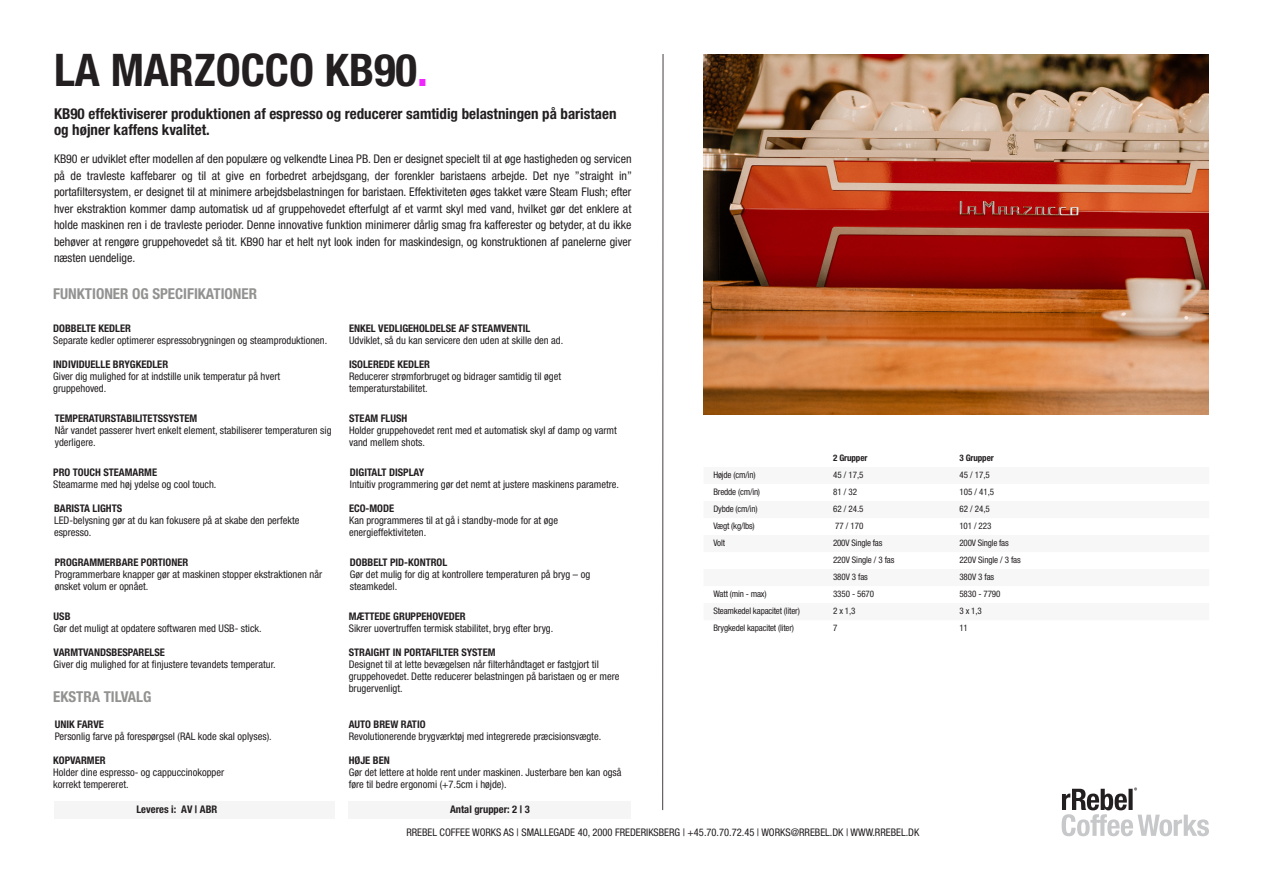
<style>
.page{position:relative;width:1263px;height:893px;background:#fff}
.page>*{position:absolute;margin:0;border:0;box-sizing:border-box;transform-origin:0 0}
.t1{font:700 condensed 45px "Helvetica Neue LT Pro";color:#231f20}
.t2{font:700 condensed 15px/16.5px "Helvetica Neue LT Pro";color:#231f20}
.t3{font:700 condensed 15px "Helvetica Neue LT Pro";color:#929291}
.t4{font:condensed 12px/16.5px "Helvetica Neue LT Pro";color:#231f20;text-align:justify}
.t5{font:condensed 10.5px/12px "Helvetica Neue LT Pro";color:#231f20}
.t6{font:700 condensed 10.5px "Helvetica Neue LT Pro";color:#231f20}
.t7{font:condensed 9px "Helvetica Neue LT Pro";letter-spacing:-.02em;color:#231f20}
.t8{font:700 condensed 9px "Helvetica Neue LT Pro";letter-spacing:-.01em;color:#231f20}
.s1{color:#f126ff}
</style>
<div class="page">
<img style="left:703px;top:54px;width:506px;height:361px">
<div style="left:54px;top:801px;width:281px;height:18px;background:#f5f5f5"></div>
<div style="left:349px;top:801px;width:282px;height:18px;background:#f5f5f5"></div>
<hr style="left:662px;top:54px;width:1px;height:756px;background:#231f20">
<svg style="left:1062px;top:787px;width:147px;height:49px"></svg>
<p class="t1" style="left:54px;top:43px;width:375px">LA MARZOCCO KB90<span class="s1">.</span></p>
<p class="t2" style="left:54px;top:105px;width:564px">KB90 effektiviserer produktionen af espresso og reducerer samtidig belastningen på baristaen og højner kaffens kvalitet.</p>
<p class="t4" style="left:54px;top:151px;width:579px">KB90 er udviklet efter modellen af den populære og velkendte Linea PB. Den er designet specielt til at øge hastigheden og servicen på de travleste kaffebarer og til at give en forbedret arbejdsgang, der forenkler baristaens arbejde. Det nye ”straight in” portafiltersystem, er designet til at minimere arbejdsbelastningen for baristaen. Effektiviteten øges takket være Steam Flush; efter hver ekstraktion kommer damp automatisk ud af gruppehovedet efterfulgt af et varmt skyl med vand, hvilket gør det enklere at holde maskinen ren i de travleste perioder. Denne innovative funktion minimerer dårlig smag fra kafferester og betyder, at du ikke behøver at rengøre gruppehovedet så tit. KB90 har et helt nyt look inden for maskindesign, og konstruktionen af panelerne giver næsten uendelige.</p>
<p class="t3" style="left:53px;top:284px;width:205px">FUNKTIONER OG SPECIFIKATIONER</p>
<p class="t6" style="left:53px;top:321px;width:79px">DOBBELTE KEDLER</p>
<p class="t5" style="left:53px;top:334px;width:276px">Separate kedler optimerer espressobrygningen og steamproduktionen.</p>
<p class="t6" style="left:349px;top:321px;width:183px">ENKEL VEDLIGEHOLDELSE AF STEAMVENTIL</p>
<p class="t5" style="left:349px;top:334px;width:216px">Udviklet, så du kan servicere den uden at skille den ad.</p>
<p class="t6" style="left:53px;top:357px;width:116px">INDIVIDUELLE BRYGKEDLER</p>
<p class="t5" style="left:53px;top:370px;width:228px">Giver dig mulighed for at indstille unik temperatur på hvert gruppehoved.</p>
<p class="t6" style="left:349px;top:357px;width:82px">ISOLEREDE KEDLER</p>
<p class="t5" style="left:349px;top:370px;width:213px">Reducerer strømforbruget og bidrager samtidig til øget temperaturstabilitet.</p>
<p class="t6" style="left:55px;top:411px;width:144px">TEMPERATURSTABILITETSSYSTEM</p>
<p class="t5" style="left:55px;top:424px;width:278px">Når vandet passerer hvert enkelt element, stabiliserer temperaturen sig yderligere.</p>
<p class="t6" style="left:349px;top:411px;width:60px">STEAM FLUSH</p>
<p class="t5" style="left:349px;top:424px;width:269px">Holder gruppehovedet rent med et automatisk skyl af damp og varmt vand mellem shots.</p>
<p class="t8" style="left:833px;top:452px;width:36px">2 Grupper</p>
<p class="t8" style="left:959px;top:452px;width:36px">3 Grupper</p>
<p class="t6" style="left:53px;top:465px;width:105px">PRO TOUCH STEAMARME</p>
<p class="t5" style="left:53px;top:478px;width:165px">Steamarme med høj ydelse og cool touch.</p>
<p class="t6" style="left:54px;top:501px;width:70px">BARISTA LIGHTS</p>
<p class="t5" style="left:54px;top:514px;width:247px">LED-belysning gør at du kan fokusere på at skabe den perfekte espresso.</p>
<p class="t6" style="left:350px;top:465px;width:76px">DIGITALT DISPLAY</p>
<p class="t5" style="left:350px;top:478px;width:271px">Intuitiv programmering gør det nemt at justere maskinens parametre.</p>
<p class="t6" style="left:349px;top:501px;width:47px">ECO-MODE</p>
<p class="t5" style="left:349px;top:514px;width:210px">Kan programmeres til at gå i standby-mode for at øge energieffektiviteten.</p>
<p class="t6" style="left:55px;top:555px;width:135px">PROGRAMMERBARE PORTIONER</p>
<p class="t5" style="left:55px;top:568px;width:269px">Programmerbare knapper gør at maskinen stopper ekstraktionen når ønsket volum er opnået.</p>
<p class="t6" style="left:350px;top:555px;width:99px">DOBBELT PID-KONTROL</p>
<p class="t5" style="left:350px;top:568px;width:242px">Gør det mulig for dig at kontrollere temperaturen på bryg – og steamkedel.</p>
<p class="t6" style="left:54px;top:609px;width:18px">USB</p>
<p class="t5" style="left:54px;top:622px;width:210px">Gør det muligt at opdatere softwaren med USB- stick.</p>
<p class="t6" style="left:349px;top:609px;width:118px">MÆTTEDE GRUPPEHOVEDER</p>
<p class="t5" style="left:349px;top:622px;width:206px">Sikrer uovertruffen termisk stabilitet, bryg efter bryg.</p>
<p class="t7" style="left:713px;top:469px;width:44px">Højde (cm/in)</p>
<p class="t7" style="left:833px;top:469px;width:32px">45 / 17,5</p>
<p class="t7" style="left:959px;top:469px;width:32px">45 / 17,5</p>
<p class="t7" style="left:713px;top:486px;width:48px">Bredde (cm/in)</p>
<p class="t7" style="left:833px;top:486px;width:26px">81 / 32</p>
<p class="t7" style="left:959px;top:486px;width:36px">105 / 41,5</p>
<p class="t7" style="left:713px;top:503px;width:46px">Dybde (cm/in)</p>
<p class="t7" style="left:833px;top:503px;width:32px">62 / 24.5</p>
<p class="t7" style="left:959px;top:503px;width:32px">62 / 24,5</p>
<p class="t7" style="left:713px;top:520px;width:43px">Vægt (kg/lbs)</p>
<p class="t7" style="left:835px;top:520px;width:30px">77 / 170</p>
<p class="t7" style="left:959px;top:520px;width:34px">101 / 223</p>
<p class="t7" style="left:713px;top:537px;width:13px">Volt</p>
<p class="t7" style="left:833px;top:537px;width:51px">200V Single fas</p>
<p class="t7" style="left:959px;top:537px;width:51px">200V Single fas</p>
<p class="t7" style="left:833px;top:554px;width:63px">220V Single / 3 fas</p>
<p class="t7" style="left:959px;top:554px;width:63px">220V Single / 3 fas</p>
<p class="t7" style="left:833px;top:571px;width:36px">380V 3 fas</p>
<p class="t7" style="left:959px;top:571px;width:36px">380V 3 fas</p>
<p class="t7" style="left:713px;top:588px;width:55px">Watt (min - max)</p>
<p class="t7" style="left:833px;top:588px;width:43px">3350 - 5670</p>
<p class="t7" style="left:959px;top:588px;width:43px">5830 - 7790</p>
<p class="t7" style="left:713px;top:605px;width:88px">Steamkedel kapacitet (liter)</p>
<p class="t7" style="left:833px;top:605px;width:24px">2 x 1,3</p>
<p class="t7" style="left:959px;top:605px;width:24px">3 x 1,3</p>
<p class="t7" style="left:713px;top:622px;width:82px">Brygkedel kapacitet (liter)</p>
<p class="t7" style="left:833px;top:622px;width:6px">7</p>
<p class="t7" style="left:959px;top:622px;width:10px">11</p>
<p class="t6" style="left:349px;top:645px;width:148px">STRAIGHT IN PORTAFILTER SYSTEM</p>
<p class="t5" style="left:349px;top:658px;width:272px">Designet til at lette bevægelsen når filterhåndtaget er fastgjort til gruppehovedet. Dette reducerer belastningen på baristaen og er mere brugervenligt.</p>
<p class="t6" style="left:349px;top:717px;width:78px">AUTO BREW RATIO</p>
<p class="t5" style="left:349px;top:730px;width:254px">Revolutionerende brygværktøj med integrerede præcisionsvægte.</p>
<p class="t6" style="left:54px;top:645px;width:113px">VARMTVANDSBESPARELSE</p>
<p class="t5" style="left:54px;top:658px;width:223px">Giver dig mulighed for at finjustere tevandets temperatur.</p>
<p class="t3" style="left:53px;top:687px;width:100px">EKSTRA TILVALG</p>
<p class="t6" style="left:55px;top:717px;width:51px">UNIK FARVE</p>
<p class="t5" style="left:55px;top:730px;width:219px">Personlig farve på forespørgsel (RAL kode skal oplyses).</p>
<p class="t6" style="left:53px;top:753px;width:54px">KOPVARMER</p>
<p class="t5" style="left:53px;top:766px;width:172px">Holder dine espresso- og cappuccinokopper korrekt tempereret.</p>
<p class="t6" style="left:349px;top:754px;width:43px">HØJE BEN</p>
<p class="t5" style="left:349px;top:766px;width:274px">Gør det lettere at holde rent under maskinen. Justerbare ben kan også føre til bedre ergonomi (+7.5cm i højde).</p>
<p class="t5" style="left:406px;top:826px;width:514px">RREBEL COFFEE WORKS AS | SMALLEGADE 40, 2000 FREDERIKSBERG | +45.70.70.72.45 | WORKS@RREBEL.DK | WWW.RREBEL.DK</p>
<p class="t6" style="left:136px;top:803px;width:82px">Leveres i: AV | ABR</p>
<p class="t6" style="left:450px;top:803px;width:81px">Antal grupper: 2 | 3</p>
</div>
